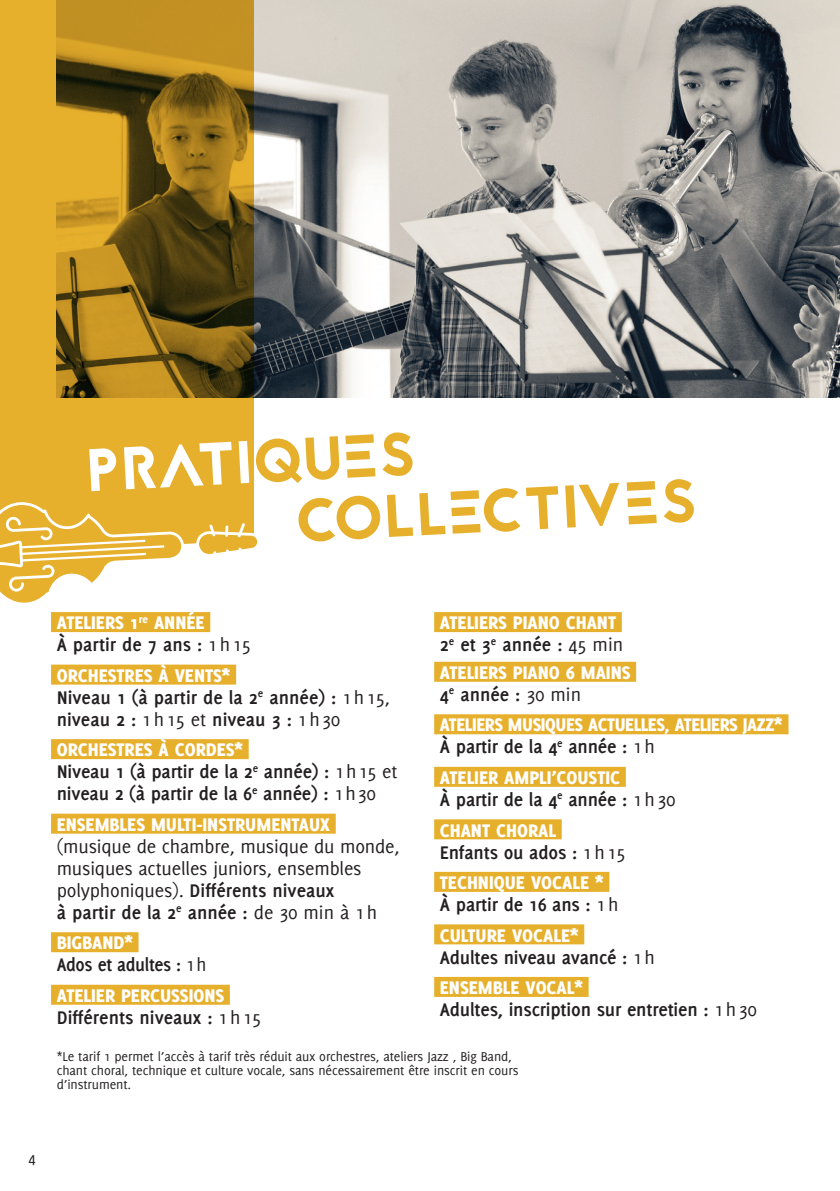
<style>
.page{position:relative;width:840px;height:1191px;background:#fff}
.page>*{position:absolute;margin:0;border:0;box-sizing:border-box;transform-origin:0 0}
.t1{font:60px/61.4px "Jaapokkisubtract";color:#e6b02d}
.t2{font:700 20px/22px "Delicious";letter-spacing:-.01em;color:#231f20}
.t3{font:800 20px/22px "Delicious";color:#fff}
.t4{font:20px/22px "Delicious";letter-spacing:-.01em;color:#231f20}
.t5{font:800 20px/22px "Delicious";letter-spacing:-.02em;color:#fff}
.t6{font:700 20px/22px "Delicious";letter-spacing:-.01em;color:#231f20;scale:.96 1}
.t7{font:16px "Delicious";color:#231f20}
.t8{font:14px/14px "Delicious";letter-spacing:-.01em;color:#231f20}
.s1{color:#fff}
.s2{font-weight:700;color:#231f20}
.s3{font-weight:400;color:#231f20}
.s4{font-weight:800;color:#fff}
.s5{font-weight:400}
.s6{font-weight:700}
</style>
<div class="page">
<img style="left:260px;top:0;width:579px;height:397px">
<svg style="left:0;top:0;width:260px;height:502px"></svg>
<svg style="left:0;top:502px;width:258px;height:101px"></svg>
<div style="left:51px;top:612px;width:159px;height:20px;background:#e6b02d"></div>
<div style="left:51px;top:664px;width:185px;height:20px;background:#e6b02d"></div>
<div style="left:51px;top:739px;width:197px;height:20px;background:#e6b02d"></div>
<div style="left:51px;top:813px;width:284px;height:20px;background:#e6b02d"></div>
<div style="left:51px;top:932px;width:87px;height:20px;background:#e6b02d"></div>
<div style="left:51px;top:984px;width:179px;height:20px;background:#e6b02d"></div>
<div style="left:434px;top:612px;width:187px;height:20px;background:#e6b02d"></div>
<div style="left:434px;top:662px;width:201px;height:20px;background:#e6b02d"></div>
<div style="left:434px;top:714px;width:354px;height:20px;background:#e6b02d"></div>
<div style="left:434px;top:767px;width:191px;height:20px;background:#e6b02d"></div>
<div style="left:434px;top:819px;width:127px;height:20px;background:#e6b02d"></div>
<div style="left:434px;top:872px;width:175px;height:20px;background:#e6b02d"></div>
<div style="left:434px;top:924px;width:150px;height:20px;background:#e6b02d"></div>
<div style="left:434px;top:977px;width:154px;height:20px;background:#e6b02d"></div>
<h1 class="t1" style="left:290px;top:430px;width:403px;text-indent:-205px;rotate:-3deg"><span class="s1">PRATI</span>QUES<br>COLLECTIVES</h1>
<p class="t3" style="left:57px;top:611px;width:195px">ATELIERS 1<sup>re</sup> ANNÉE<br><span class="s2">À partir de 7 ans :</span> <span class="s3">1h15</span></p>
<p class="t2" style="left:57px;top:664px;width:334px"><span class="s4">ORCHESTRES À VENTS*<br></span>Niveau 1 (à partir de la 2<sup>e</sup> année) : <span class="s5">1h15, </span>niveau 2 : <span class="s5">1h15 et</span> niveau 3 : <span class="s5">1h30</span></p>
<p class="t2" style="left:57px;top:738px;width:342px"><span class="s4">ORCHESTRES À CORDES*<br></span>Niveau 1 (à partir de la 2<sup>e</sup> année) : <span class="s5">1h15 et </span>niveau 2 (à partir de la 6<sup>e</sup> année) : <span class="s5">1h30</span></p>
<p class="t3" style="left:57px;top:813px;width:275px">ENSEMBLES MULTI-INSTRUMENTAUX</p>
<p class="t4" style="left:57px;top:835px;width:344px">(musique de chambre, musique du monde, musiques actuelles juniors, ensembles polyphoniques). <span class="s6">Différents niveaux<br>à partir de la 2</span><sup>e</sup> <span class="s6">année :</span> de 30 min à 1h</p>
<p class="t6" style="left:57px;top:931px;width:157px"><span class="s4">BIGBAND*<br></span>Ados et adultes : <span class="s5">1h</span></p>
<p class="t3" style="left:57px;top:984px;width:206px">ATELIER PERCUSSIONS<br><span class="s2">Différents niveaux :</span> <span class="s3">1h15</span></p>
<p class="t3" style="left:439px;top:611px;width:185px">ATELIERS PIANO CHANT<br><span class="s2">2</span><sup>e</sup> <span class="s2">et 3</span><sup>e</sup> <span class="s2">année :</span> <span class="s3">45 min</span></p>
<p class="t3" style="left:439px;top:661px;width:192px">ATELIERS PIANO 6 MAINS<br><span class="s2">4</span><sup>e</sup> <span class="s2">année :</span> <span class="s3">30 min</span></p>
<p class="t5" style="left:439px;top:713px;width:344px">ATELIERS MUSIQUES ACTUELLES, ATELIERS JAZZ*<br><span class="s2">À partir de la 4</span><sup>e</sup> <span class="s2">année :</span> <span class="s3">1h</span></p>
<p class="t3" style="left:439px;top:766px;width:237px">ATELIER AMPLI’COUSTIC<br><span class="s2">À partir de la 4</span><sup>e</sup> <span class="s2">année :</span> <span class="s3">1h30</span></p>
<p class="t2" style="left:439px;top:818px;width:187px"><span class="s4">CHANT CHORAL<br></span>Enfants ou ados : <span class="s5">1h15</span></p>
<p class="t3" style="left:439px;top:871px;width:180px">TECHNIQUE VOCALE *<br><span class="s2">À partir de 16 ans :</span> <span class="s3">1h</span></p>
<p class="t2" style="left:439px;top:923px;width:216px"><span class="s4">CULTURE VOCALE*<br></span>Adultes niveau avancé : <span class="s5">1h</span></p>
<p class="t2" style="left:439px;top:976px;width:318px"><span class="s4">ENSEMBLE VOCAL*<br></span>Adultes, inscription sur entretien : <span class="s5">1h30</span></p>
<p class="t8" style="left:57px;top:1049px;width:463px">*Le tarif 1 permet l’accès à tarif très réduit aux orchestres, ateliers Jazz , Big Band, chant choral, technique et culture vocale, sans nécessairement être inscrit en cours d’instrument.</p>
<p class="t7" style="left:28px;top:1148px;width:9px">4</p>
</div>
